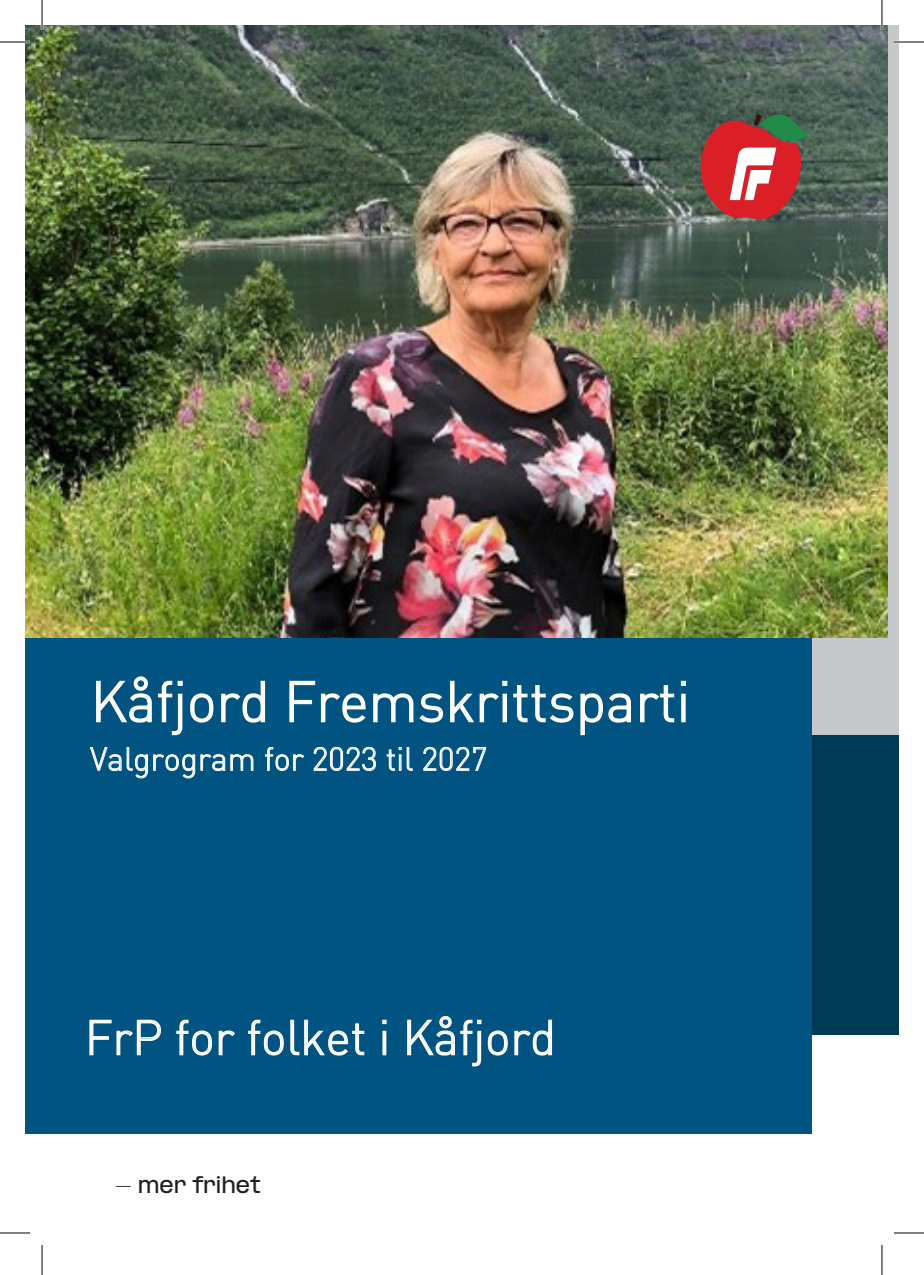
<style>
.page{position:relative;width:924px;height:1275px;background:#fff}
.page>*{position:absolute;margin:0;border:0;box-sizing:border-box;transform-origin:0 0}
.t1{font:300 56px "DIN Pro";color:#fff}
.t2{font:300 48px "DIN Pro";color:#fff}
.t3{font:300 32px "DIN Pro";color:#fff}
.t4{font:600 semi-expanded 20px "PP Formula";color:#231f20}
</style>
<div class="page">
<div style="left:25px;top:25px;width:873px;height:710px;background:#c7c8ca"></div>
<div style="left:25px;top:638px;width:786px;height:496px;background:#015381"></div>
<div style="left:811px;top:735px;width:87px;height:299px;background:#003954"></div>
<img style="left:25px;top:25px;width:862px;height:612px">
<svg style="left:700px;top:114px;width:109px;height:105px;background:#ac5350"></svg>
<hr style="left:0;top:41px;width:30px;height:2px;background:#fff">
<hr style="left:893px;top:41px;width:30px;height:2px;background:#fff">
<hr style="left:41px;top:0;width:2px;height:30px;background:#fff">
<hr style="left:880px;top:0;width:2px;height:30px;background:#fff">
<hr style="left:0;top:42px;width:30px;height:1px;background:#000">
<hr style="left:893px;top:42px;width:30px;height:1px;background:#000">
<hr style="left:0;top:1232px;width:30px;height:1px;background:#000">
<hr style="left:893px;top:1232px;width:30px;height:1px;background:#000">
<hr style="left:42px;top:0;width:1px;height:30px;background:#000">
<hr style="left:42px;top:1245px;width:1px;height:30px;background:#000">
<hr style="left:881px;top:0;width:1px;height:30px;background:#000">
<hr style="left:881px;top:1245px;width:1px;height:30px;background:#000">
<h1 class="t1" style="left:91px;top:666px;width:600px">Kåfjord Fremskrittsparti</h1>
<p class="t3" style="left:90px;top:739px;width:398px">Valgrogram for 2023 til 2027</p>
<h2 class="t2" style="left:85px;top:1007px;width:472px">FrP for folket i Kåfjord</h2>
<p class="t4" style="left:115px;top:1172px;width:147px">- mer frihet</p>
</div>
